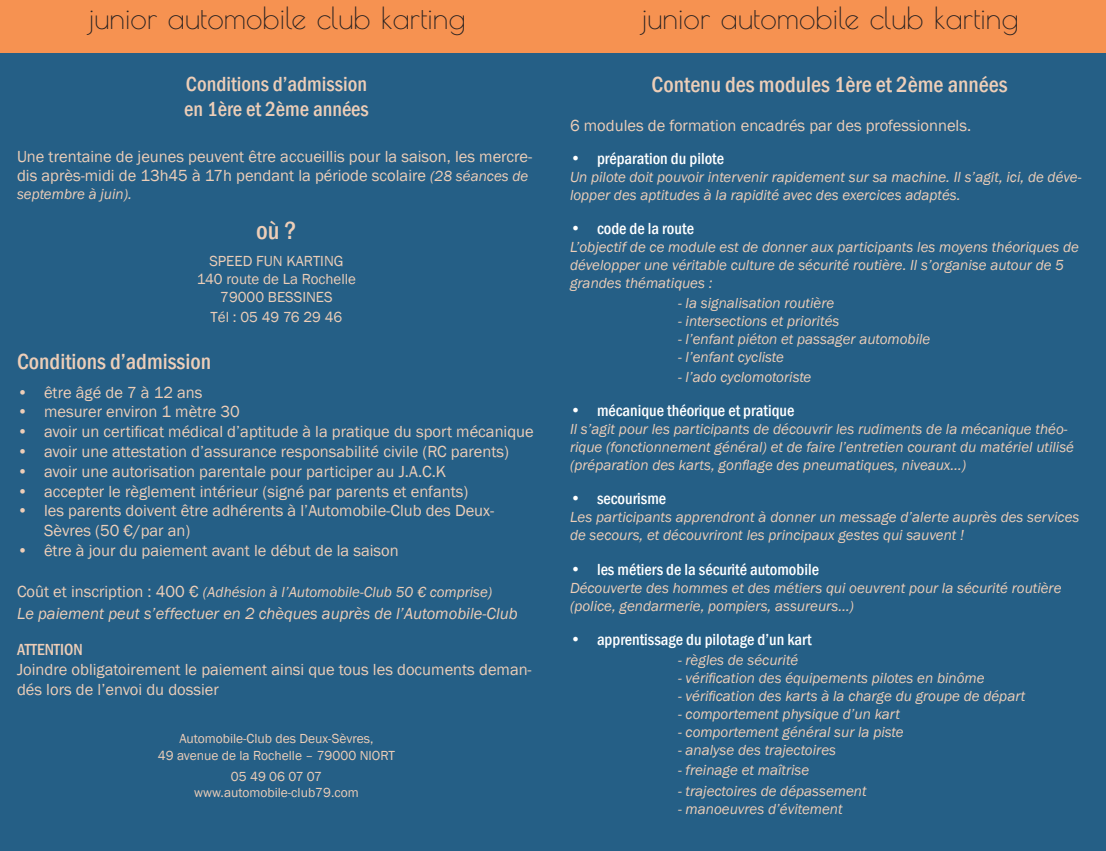
<style>
.page{position:relative;width:1106px;height:851px;background:#fff}
.page>*{position:absolute;margin:0;border:0;box-sizing:border-box;transform-origin:0 0}
.t1{font:30px "Poiret One";color:#231f20}
.t2{font:500 condensed 25.5px "Franklin Gothic";color:#edceb8}
.t3{font:500 condensed 22.5px "Franklin Gothic";color:#edceb8}
.t4{font:500 condensed 21px/25.2px "Franklin Gothic";color:#edceb8}
.t5{font:16.5px/19.8px "Franklin Gothic";color:#edceb8}
.t6{font:500 condensed 16.5px "Franklin Gothic";color:#fff}
.t7{font:italic 16.5px "Franklin Gothic";color:#edceb8}
.t8{font:500 condensed 16.5px "Franklin Gothic";color:#edceb8}
.t9{font:italic 15px/18px "Franklin Gothic";color:#edceb8}
.t10{font:15px/18px "Franklin Gothic";color:#edceb8;text-align:center}
.t11{font:13.5px/16.2px "Franklin Gothic";color:#edceb8;text-align:center}
.s1{font-style:italic;font-size:15px}
.s2{font-style:normal;font-size:16.5px}
</style>
<div class="page">
<div style="left:0;top:0;width:553px;height:850px;background:#255f86"></div>
<div style="left:0;top:0;width:553px;height:52px;background:#f69251"></div>
<div style="left:553px;top:0;width:553px;height:850px;background:#255f86"></div>
<div style="left:553px;top:0;width:553px;height:52px;background:#f69251"></div>
<h1 class="t1" style="left:87px;top:0;width:380px">junior automobile club karting</h1>
<h1 class="t1" style="left:640px;top:0;width:380px">junior automobile club karting</h1>
<h3 class="t4" style="left:184px;top:71px;width:186px">Conditions d’admission en 1ère et 2ème années</h3>
<p class="t5" style="left:17px;top:146px;width:517px">Une trentaine de jeunes peuvent être accueillis pour la saison, les mercre&shy;dis après-midi de 13h45 à 17h pendant la période scolaire <span class="s1">(28 séances de</span></p>
<p class="t9" style="left:17px;top:186px;width:116px">septembre à juin).</p>
<h2 class="t2" style="left:256px;top:214px;width:42px">où ?</h2>
<p class="t10" style="left:197px;top:252px;width:161px">SPEED FUN KARTING<br>140 route de La Rochelle<br>79000 BESSINES</p>
<p class="t10" style="left:211px;top:308px;width:133px">Tél : 05 49 76 29 46</p>
<h3 class="t3" style="left:17px;top:346px;width:195px">Conditions d’admission</h3>
<p class="t5" style="left:17px;top:382px;width:187px">• être âgé de 7 à 12 ans</p>
<p class="t5" style="left:17px;top:402px;width:224px">• mesurer environ 1 mètre 30</p>
<p class="t5" style="left:17px;top:422px;width:518px">• avoir un certificat médical d’aptitude à la pratique du sport mécanique</p>
<p class="t5" style="left:17px;top:442px;width:493px">• avoir une attestation d’assurance responsabilité civile (RC parents)</p>
<p class="t5" style="left:17px;top:461px;width:431px">• avoir une autorisation parentale pour participer au J.A.C.K</p>
<p class="t5" style="left:17px;top:481px;width:453px">• accepter le règlement intérieur (signé par parents et enfants)</p>
<p class="t5" style="left:44px;top:501px;width:452px;text-indent:-27px">• les parents doivent être adhérents à l’Automobile-Club des Deux-<br>Sèvres (50 €/par an)</p>
<p class="t5" style="left:17px;top:541px;width:383px">• être à jour du paiement avant le début de la saison</p>
<p class="t9" style="left:17px;top:583px;width:477px"><span class="s2">Coût et inscription : 400 €</span> (Adhésion à l’Automobile-Club 50 € comprise)</p>
<p class="t7" style="left:17px;top:603px;width:502px">Le paiement peut s’effectuer en 2 chèques auprès de l’Automobile-Club</p>
<p class="t8" style="left:17px;top:638px;width:67px">ATTENTION</p>
<p class="t5" style="left:17px;top:659px;width:516px">Joindre obligatoirement le paiement ainsi que tous les documents deman&shy;dés lors de l’envoi du dossier</p>
<p class="t11" style="left:158px;top:731px;width:239px">Automobile-Club des Deux-Sèvres,<br>49 avenue de la Rochelle – 79000 NIORT</p>
<p class="t11" style="left:194px;top:768px;width:166px">05 49 06 07 07 www.automobile-club79.com</p>
<h3 class="t3" style="left:651px;top:70px;width:357px">Contenu des modules 1ère et 2ème années</h3>
<p class="t5" style="left:570px;top:116px;width:403px">6 modules de formation encadrés par des professionnels.</p>
<p class="t6" style="left:570px;top:147px;width:156px">• préparation du pilote</p>
<p class="t9" style="left:570px;top:168px;width:513px">Un pilote doit pouvoir intervenir rapidement sur sa machine. Il s’agit, ici, de déve&shy;lopper des aptitudes à la rapidité avec des exercices adaptés.</p>
<p class="t6" style="left:570px;top:218px;width:125px">• code de la route</p>
<p class="t9" style="left:570px;top:238px;width:510px">L’objectif de ce module est de donner aux participants les moyens théoriques de développer une véritable culture de sécurité routière. Il s’organise autour de 5 grandes thématiques :</p>
<p class="t9" style="left:678px;top:294px;width:158px">- la signalisation routière</p>
<p class="t9" style="left:678px;top:312px;width:163px">- intersections et priorités</p>
<p class="t9" style="left:678px;top:330px;width:254px">- l’enfant piéton et passager automobile</p>
<p class="t9" style="left:678px;top:348px;width:107px">- l’enfant cycliste</p>
<p class="t9" style="left:678px;top:368px;width:135px">- l’ado cyclomotoriste</p>
<p class="t6" style="left:570px;top:399px;width:226px">• mécanique théorique et pratique</p>
<p class="t9" style="left:570px;top:420px;width:505px">Il s’agit pour les participants de découvrir les rudiments de la mécanique théo&shy;rique (fonctionnement général) et de faire l’entretien courant du matériel utilisé (préparation des karts, gonflage des pneumatiques, niveaux…)</p>
<p class="t6" style="left:570px;top:488px;width:98px">• secourisme</p>
<p class="t9" style="left:570px;top:508px;width:511px">Les participants apprendront à donner un message d’alerte auprès des services de secours, et découvriront les principaux gestes qui sauvent !</p>
<p class="t6" style="left:570px;top:558px;width:250px">• les métiers de la sécurité automobile</p>
<p class="t9" style="left:570px;top:578px;width:493px">Découverte des hommes et des métiers qui oeuvrent pour la sécurité routière (police, gendarmerie, pompiers, assureurs…)</p>
<p class="t6" style="left:570px;top:628px;width:243px">• apprentissage du pilotage d’un kart</p>
<p class="t9" style="left:678px;top:650px;width:122px">- règles de sécurité</p>
<p class="t9" style="left:678px;top:668px;width:308px">- vérification des équipements pilotes en binôme</p>
<p class="t9" style="left:678px;top:686px;width:349px">- vérification des karts à la charge du groupe de départ</p>
<p class="t9" style="left:678px;top:704px;width:223px">- comportement physique d’un kart</p>
<p class="t9" style="left:678px;top:722px;width:227px">- comportement général sur la piste</p>
<p class="t9" style="left:678px;top:740px;width:159px">- analyse des trajectoires</p>
<p class="t9" style="left:678px;top:760px;width:133px">- freinage et maîtrise</p>
<p class="t9" style="left:678px;top:782px;width:190px">- trajectoires de dépassement</p>
<p class="t9" style="left:678px;top:800px;width:166px">- manoeuvres d’évitement</p>
</div>
